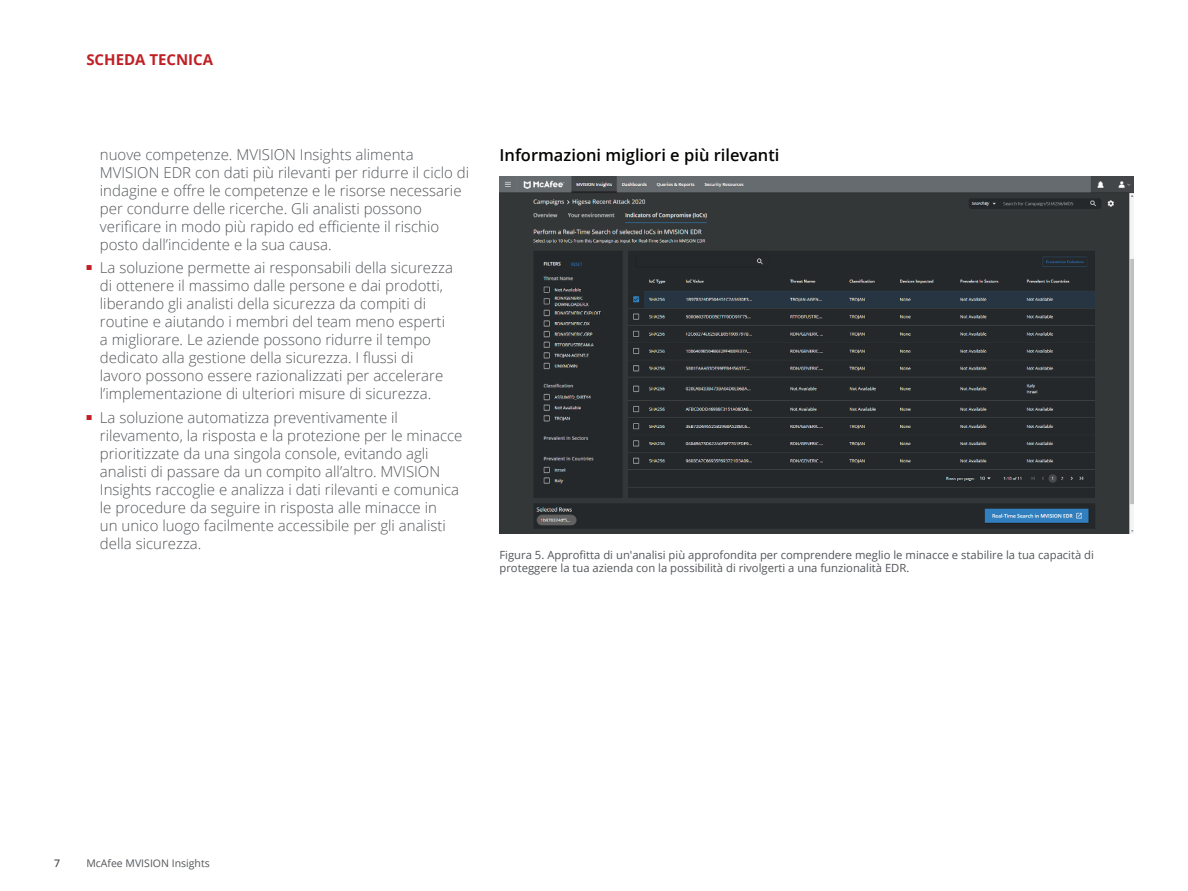
<style>
.page{position:relative;width:1188px;height:891px;background:#fff}
.page>*{position:absolute;margin:0;border:0;box-sizing:border-box;transform-origin:0 0}
.t1{font:600 16.5px "Open Sans";color:#040503}
.t2{font:300 15px/18px "Open Sans";color:#53565a}
.t3{font:700 15px "Open Sans";color:#c02025}
.t4{font:11.25px/13.5px "Open Sans";color:#53565a}
.t5{font:10.5px "Open Sans";color:#53565a}
.t6{font:600 10.5px "Open Sans";color:#53565a}
</style>
<div class="page">
<img style="left:500px;top:177px;width:634px;height:357px">
<p class="t3" style="left:86px;top:49px;width:128px">SCHEDA TECNICA</p>
<p class="t2" style="left:100px;top:145px;width:371px">nuove competenze. MVISION Insights alimenta MVISION EDR con dati più rilevanti per ridurre il ciclo di indagine e offre le competenze e le risorse necessarie per condurre delle ricerche. Gli analisti possono verificare in modo più rapido ed efficiente il rischio posto dall’incidente e la sua causa.</p>
<p class="t2" style="left:100px;top:259px;width:355px;text-indent:-13px"><sup>■</sup> La soluzione permette ai responsabili della sicurezza di ottenere il massimo dalle persone e dai prodotti, liberando gli analisti della sicurezza da compiti di routine e aiutando i membri del team meno esperti a migliorare. Le aziende possono ridurre il tempo dedicato alla gestione della sicurezza. I flussi di lavoro possono essere razionalizzati per accelerare l’implementazione di ulteriori misure di sicurezza.</p>
<p class="t2" style="left:100px;top:408px;width:364px;text-indent:-13px"><sup>■</sup> La soluzione automatizza preventivamente il rilevamento, la risposta e la protezione per le minacce prioritizzate da una singola console, evitando agli analisti di passare da un compito all’altro. MVISION Insights raccoglie e analizza i dati rilevanti e comunica le procedure da seguire in risposta alle minacce in<br>un unico luogo facilmente accessibile per gli analisti della sicurezza.</p>
<p class="t1" style="left:500px;top:144px;width:282px">Informazioni migliori e più rilevanti</p>
<p class="t4" style="left:500px;top:548px;width:596px">Figura 5. Approfitta di un'analisi più approfondita per comprendere meglio le minacce e stabilire la tua capacità di proteggere la tua azienda con la possibilità di rivolgerti a una funzionalità EDR.</p>
<p class="t6" style="left:54px;top:856px;width:7px">7</p>
<p class="t5" style="left:86px;top:856px;width:125px">McAfee MVISION Insights</p>
</div>
